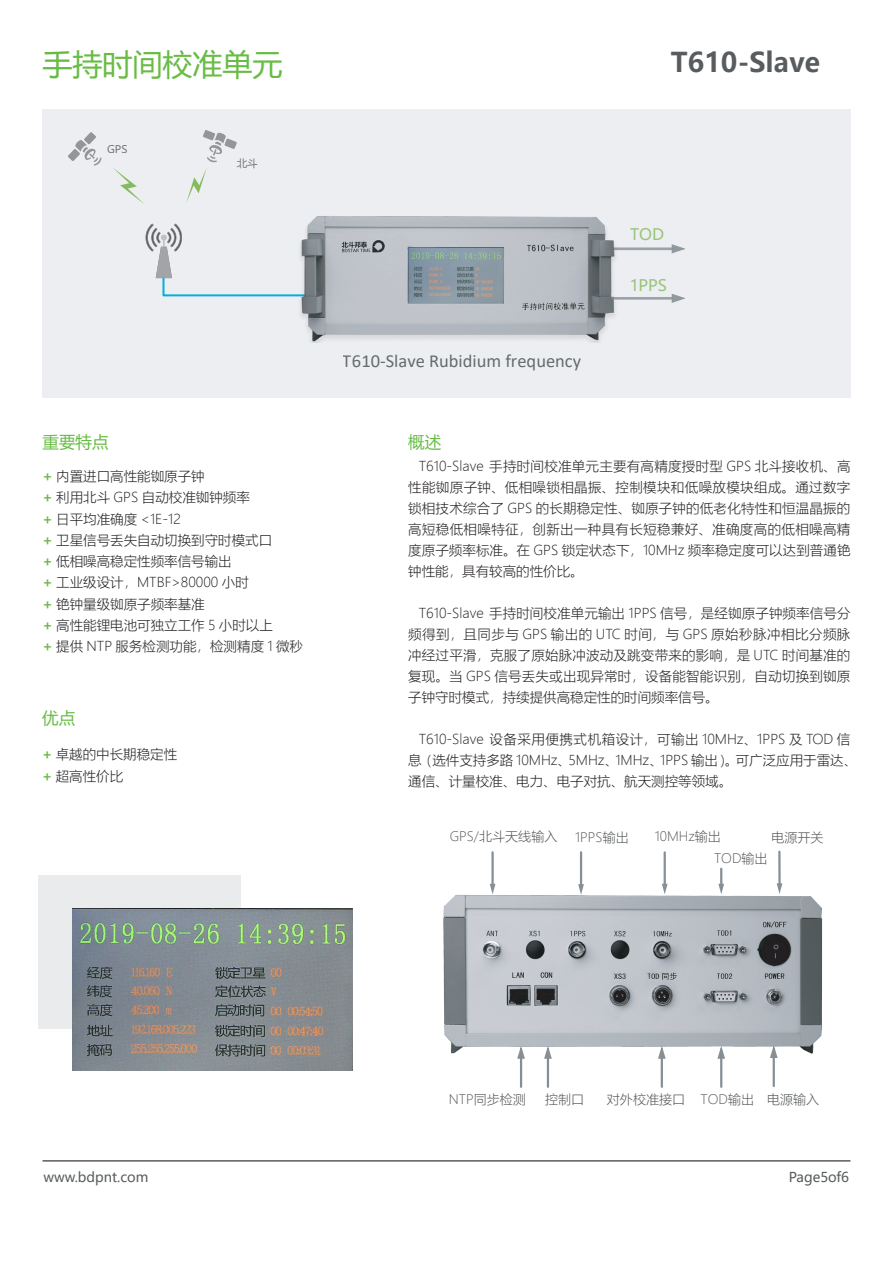
<style>
.page{position:relative;width:893px;height:1263px;background:#fff}
.page>*{position:absolute;margin:0;border:0;box-sizing:border-box;transform-origin:0 0}
.t1{font:30px "Microsoft Ya Hei";color:#68bc45}
.t2{font:700 27px "Microsoft Ya Hei";color:#585c5e}
.t3{font:18.45px "Calibri";color:#434b4c}
.t4{font:16.5px "Microsoft Ya Hei";color:#68bc45}
.t5{font:15.75px "Microsoft Ya Hei";color:#84ba5d}
.t6{font:300 13.5px/21px "Microsoft Ya Hei";color:#231f20;text-align:justify}
.t7{font:13.5px "Microsoft Ya Hei";color:#585c5e}
.t8{font:300 13.05px "Microsoft Ya Hei";color:#57595a}
.t9{font:300 13.05px "Microsoft Ya Hei";color:#59595b}
.t10{font:10.5px "Microsoft Ya Hei";color:#57585a}
.s1{font-weight:700;color:#6cba48}
</style>
<div class="page">
<hr style="left:43px;top:1160px;width:807px;height:1px;background:#585c5e">
<div style="left:42px;top:109px;width:809px;height:289px;background:#edeef1"></div>
<svg style="left:146px;top:224px;width:151px;height:73px"></svg>
<hr style="left:612px;top:247px;width:61px;height:3px;background:#878f96">
<svg style="left:672px;top:244px;width:14px;height:9px"></svg>
<svg style="left:113px;top:168px;width:31px;height:36px"></svg>
<svg style="left:68px;top:132px;width:34px;height:34px"></svg>
<svg style="left:186px;top:130px;width:51px;height:73px"></svg>
<img style="left:297px;top:216px;width:322px;height:127px">
<hr style="left:612px;top:297px;width:61px;height:3px;background:#878f96">
<svg style="left:672px;top:294px;width:14px;height:9px"></svg>
<img style="left:443px;top:895px;width:380px;height:159px">
<hr style="left:491px;top:852px;width:3px;height:33px;background:#878f96">
<svg style="left:490px;top:884px;width:5px;height:10px"></svg>
<hr style="left:580px;top:852px;width:2px;height:33px;background:#878f96">
<svg style="left:578px;top:884px;width:6px;height:11px"></svg>
<hr style="left:664px;top:852px;width:2px;height:33px;background:#878f96">
<svg style="left:662px;top:884px;width:6px;height:10px"></svg>
<svg style="left:718px;top:869px;width:6px;height:25px"></svg>
<hr style="left:520px;top:1057px;width:2px;height:30px;background:#878f96">
<svg style="left:516px;top:1043px;width:10px;height:17px"></svg>
<hr style="left:547px;top:1057px;width:2px;height:30px;background:#878f96">
<svg style="left:543px;top:1043px;width:10px;height:17px"></svg>
<hr style="left:661px;top:1057px;width:2px;height:30px;background:#878f96">
<svg style="left:657px;top:1043px;width:10px;height:17px"></svg>
<hr style="left:720px;top:1057px;width:2px;height:30px;background:#878f96">
<svg style="left:717px;top:1043px;width:9px;height:17px"></svg>
<hr style="left:773px;top:1056px;width:2px;height:30px;background:#878f96">
<svg style="left:769px;top:1042px;width:10px;height:17px"></svg>
<hr style="left:778px;top:852px;width:3px;height:32px;background:#878f96">
<svg style="left:777px;top:883px;width:5px;height:11px"></svg>
<div style="left:38px;top:875px;width:203px;height:153px;background:#e9ebec"></div>
<img style="left:73px;top:908px;width:280px;height:162px">
<p class="t1" style="left:43px;top:44px;width:241px">手持时间校准单元</p>
<p class="t2" style="left:671px;top:44px;width:151px">T610-Slave</p>
<p class="t10" style="left:107px;top:142px;width:22px">GPS</p>
<p class="t10" style="left:237px;top:156px;width:23px">北斗</p>
<p class="t4" style="left:43px;top:431px;width:67px">重要特点</p>
<p class="t6" style="left:43px;top:465px;width:164px"><span class="s1">+</span> 内置进口高性能铷原子钟</p>
<p class="t6" style="left:43px;top:487px;width:209px"><span class="s1">+</span> 利用北斗 GPS 自动校准铷钟频率</p>
<p class="t6" style="left:43px;top:508px;width:140px"><span class="s1">+</span> 日平均准确度 &lt;1E-12</p>
<p class="t6" style="left:43px;top:529px;width:231px"><span class="s1">+</span> 卫星信号丢失自动切换到守时模式口</p>
<p class="t6" style="left:43px;top:550px;width:191px"><span class="s1">+</span> 低相噪高稳定性频率信号输出</p>
<p class="t6" style="left:43px;top:572px;width:208px"><span class="s1">+</span> 工业级设计，MTBF&gt;80000 小时</p>
<p class="t6" style="left:43px;top:593px;width:164px"><span class="s1">+</span> 铯钟量级铷原子频率基准</p>
<p class="t6" style="left:43px;top:614px;width:232px"><span class="s1">+</span> 高性能锂电池可独立工作 5 小时以上</p>
<p class="t6" style="left:43px;top:635px;width:262px"><span class="s1">+</span> 提供 NTP 服务检测功能，检测精度 1 微秒</p>
<p class="t4" style="left:42px;top:707px;width:34px">优点</p>
<p class="t6" style="left:42px;top:743px;width:137px"><span class="s1">+</span> 卓越的中长期稳定性</p>
<p class="t6" style="left:42px;top:765px;width:83px"><span class="s1">+</span> 超高性价比</p>
<h3 class="t3" style="left:343px;top:348px;width:240px">T610-Slave Rubidium frequency</h3>
<p class="t5" style="left:630px;top:224px;width:36px">TOD</p>
<p class="t5" style="left:629px;top:275px;width:39px">1PPS</p>
<p class="t4" style="left:408px;top:431px;width:34px">概述</p>
<p class="t6" style="left:408px;top:455px;width:444px;text-indent:11px">T610-Slave 手持时间校准单元主要有高精度授时型 GPS 北斗接收机、高性能铷原子钟、低相噪锁相晶振、控制模块和低噪放模块组成。通过数字锁相技术综合了 GPS 的长期稳定性、铷原子钟的低老化特性和恒温晶振的高短稳低相噪特征，创新出一种具有长短稳兼好、准确度高的低相噪高精度原子频率标准。在 GPS 锁定状态下，10MHz 频率稳定度可以达到普通铯钟性能，具有较高的性价比。</p>
<p class="t6" style="left:408px;top:602px;width:444px;text-indent:11px">T610-Slave 手持时间校准单元输出 1PPS 信号，是经铷原子钟频率信号分频得到，且同步与 GPS 输出的 UTC 时间，与 GPS 原始秒脉冲相比分频脉冲经过平滑，克服了原始脉冲波动及跳变带来的影响，是 UTC 时间基准的复现。当 GPS 信号丢失或出现异常时，设备能智能识别，自动切换到铷原子钟守时模式，持续提供高稳定性的时间频率信号。</p>
<p class="t6" style="left:408px;top:728px;width:450px;text-align:left;text-indent:11px">T610-Slave 设备采用便携式机箱设计，可输出 10MHz、1PPS 及 TOD 信息（选件支持多路 10MHz、5MHz、1MHz、1PPS 输出 )。可广泛应用于雷达、通信、计量校准、电力、电子对抗、航天测控等领域。</p>
<p class="t8" style="left:450px;top:828px;width:109px">GPS/北斗天线输入</p>
<p class="t8" style="left:575px;top:828px;width:55px">1PPS输出</p>
<p class="t8" style="left:655px;top:828px;width:68px">10MHz输出</p>
<p class="t8" style="left:771px;top:828px;width:54px">电源开关</p>
<p class="t8" style="left:714px;top:850px;width:55px">TOD输出</p>
<p class="t8" style="left:449px;top:1091px;width:79px">NTP同步检测</p>
<p class="t8" style="left:545px;top:1091px;width:41px">控制口</p>
<p class="t9" style="left:607px;top:1091px;width:80px">对外校准接口</p>
<p class="t8" style="left:701px;top:1091px;width:120px">TOD输出 电源输入</p>
<p class="t7" style="left:43px;top:1167px;width:107px">www.bdpnt.com</p>
<p class="t7" style="left:789px;top:1167px;width:62px">Page5of6</p>
</div>
